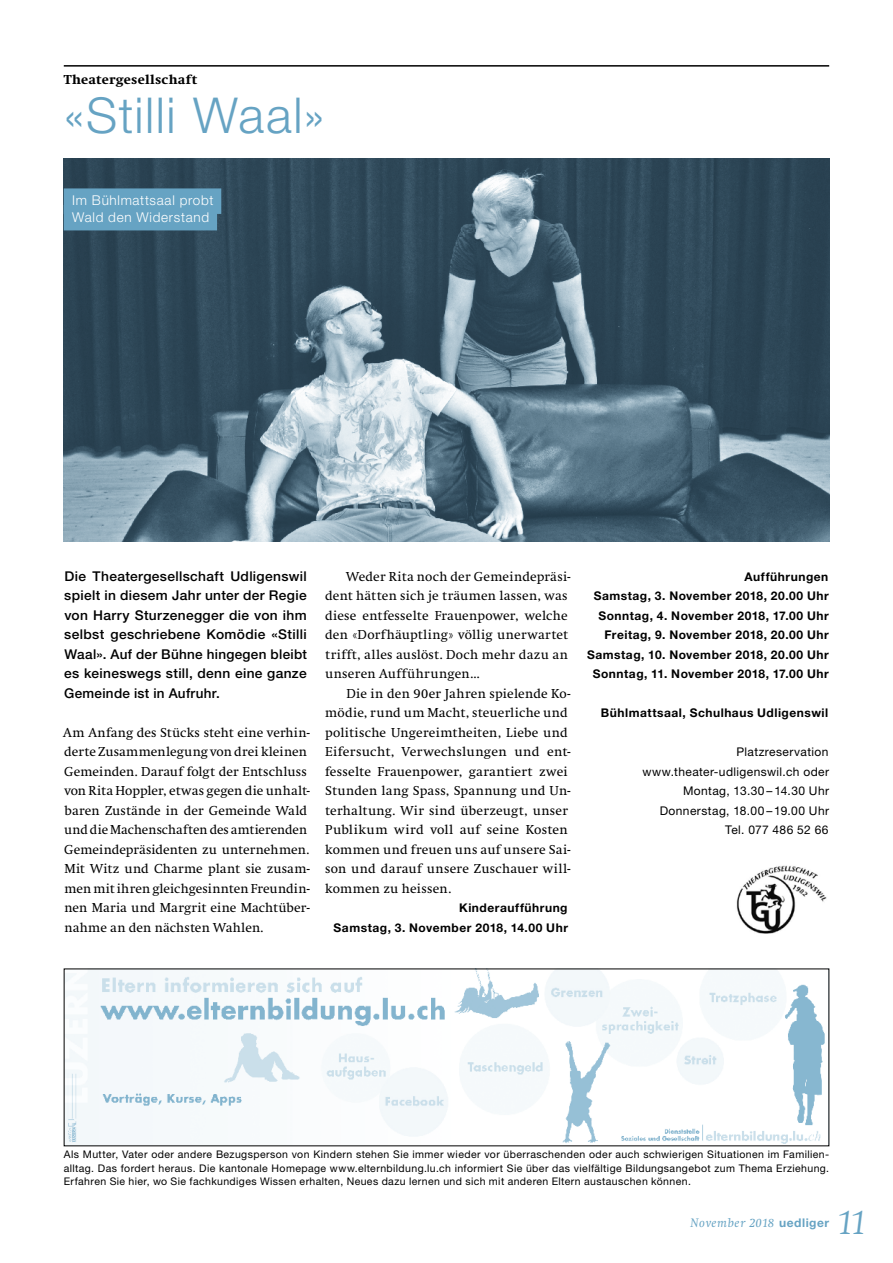
<style>
.page{position:relative;width:893px;height:1263px;background:#fff}
.page>*{position:absolute;margin:0;border:0;box-sizing:border-box;transform-origin:0 0}
.t1{font:300 49.5px "Helvetica Neue";letter-spacing:.03em;color:#66a3c3}
.t2{font:italic 300 36px "Swift";color:#66a3c3}
.t3{font:13.5px/19.5px "Swift";letter-spacing:.01em;color:#000}
.t4{font:500 13.5px/19.5px "Helvetica Neue";letter-spacing:.025em;color:#000;text-align:justify}
.t5{font:300 13.5px/16.5px "Helvetica Neue";letter-spacing:.05em;color:#fff}
.t6{font:800 13.5px "Swift";letter-spacing:.02em;color:#000}
.t7{font:italic 12.75px "Swift";letter-spacing:.05em;color:#66a3c3}
.t8{font:700 12px/19.5px "Helvetica Neue";letter-spacing:.045em;color:#000;text-align:right}
.t9{font:12px/19.5px "Helvetica Neue";letter-spacing:.035em;color:#000;text-align:right}
.t10{font:10.5px/13.5px "Helvetica Neue";letter-spacing:.04em;color:#000;text-align:justify}
.s1{font-family:"Helvetica Neue";font-weight:700;font-style:normal;font-size:12px}
</style>
<div class="page">
<hr style="left:64px;top:65px;width:765px;height:2px;background:#000">
<img style="left:64px;top:159px;width:765px;height:383px">
<div style="left:64px;top:188px;width:157px;height:26px;background:#66a3c3"></div>
<div style="left:64px;top:205px;width:153px;height:25px;background:#66a3c3"></div>
<img style="left:736px;top:865px;width:91px;height:69px">
<img style="left:66px;top:971px;width:759px;height:173px">
<p class="t6" style="left:64px;top:72px;width:135px">Theatergesellschaft</p>
<h1 class="t1" style="left:64px;top:85px;width:262px">«Stilli Waal»</h1>
<p class="t5" style="left:72px;top:192px;width:143px">Im Bühlmattsaal probt<br>Wald den Widerstand</p>
<p class="t4" style="left:64px;top:566px;width:244px">Die Theatergesellschaft Udligenswil spielt in diesem Jahr unter der Regie von Harry Sturzenegger die von ihm selbst geschriebene Komödie «Stilli Waal». Auf der Bühne hingegen bleibt es keineswegs still, denn eine ganze Gemeinde ist in Aufruhr.</p>
<p class="t3" style="left:63px;top:723px;width:248px">Am Anfang des Stücks steht eine verhin&shy;derte Zusammenlegung von drei kleinen Gemeinden. Darauf folgt der Entschluss von Rita Hoppler, etwas gegen die unhalt&shy;baren Zustände in der Gemeinde Wald und die Machenschaften des amtierenden Gemeindepräsidenten zu unternehmen.<br>Mit Witz und Charme plant sie zusam&shy;men mit ihren gleichgesinnten Freundin&shy;nen Maria und Margrit eine Machtüber&shy;nahme an den nächsten Wahlen.</p>
<p class="t3" style="left:325px;top:567px;width:247px;text-indent:21px">Weder Rita noch der Gemeindepräsi&shy;dent hätten sich je träumen lassen, was diese entfesselte Frauenpower, welche den «Dorfhäuptling» völlig unerwartet trifft, alles auslöst. Doch mehr dazu an unseren Aufführungen…</p>
<p class="t3" style="left:325px;top:684px;width:247px;text-indent:21px">Die in den 90er Jahren spielende Ko&shy;mödie, rund um Macht, steuerliche und politische Ungereimtheiten, Liebe und Eifersucht, Verwechslungen und ent&shy;fesselte Frauenpower, garantiert zwei Stunden lang Spass, Spannung und Un&shy;terhaltung. Wir sind überzeugt, unser Publikum wird voll auf seine Kosten kommen und freuen uns auf unsere Sai&shy;son und darauf unsere Zuschauer will&shy;kommen zu heissen.</p>
<p class="t8" style="left:334px;top:898px;width:236px">Kinderaufführung<br>Samstag, 3. November 2018, 14.00 Uhr</p>
<p class="t8" style="left:587px;top:566px;width:243px">Aufführungen<br>Samstag, 3. November 2018, 20.00 Uhr Sonntag, 4. November 2018, 17.00 Uhr Freitag, 9. November 2018, 20.00 Uhr Samstag, 10. November 2018, 20.00 Uhr Sonntag, 11. November 2018, 17.00 Uhr</p>
<p class="t8" style="left:601px;top:703px;width:229px">Bühlmattsaal, Schulhaus Udligenswil</p>
<p class="t9" style="left:642px;top:742px;width:188px">Platzreservation www.theater-udligenswil.ch oder<br>Montag, 13.30 – 14.30 Uhr<br>Donnerstag, 18.00 – 19.00 Uhr<br>Tel. 077 486 52 66</p>
<p class="t10" style="left:64px;top:1147px;width:767px">Als Mutter, Vater oder andere Bezugsperson von Kindern stehen Sie immer wieder vor überraschenden oder auch schwierigen Situationen im Familien&shy;alltag. Das fordert heraus. Die kantonale Homepage www.elternbildung.lu.ch informiert Sie über das vielfältige Bildungsangebot zum Thema Erziehung.<br>Erfahren Sie hier, wo Sie fachkundiges Wissen erhalten, Neues dazu lernen und sich mit anderen Eltern austauschen können.</p>
<p class="t7" style="left:691px;top:1216px;width:140px">November 2018 <span class="s1">uedliger</span></p>
<h2 class="t2" style="left:838px;top:1202px;width:31px">11</h2>
</div>
